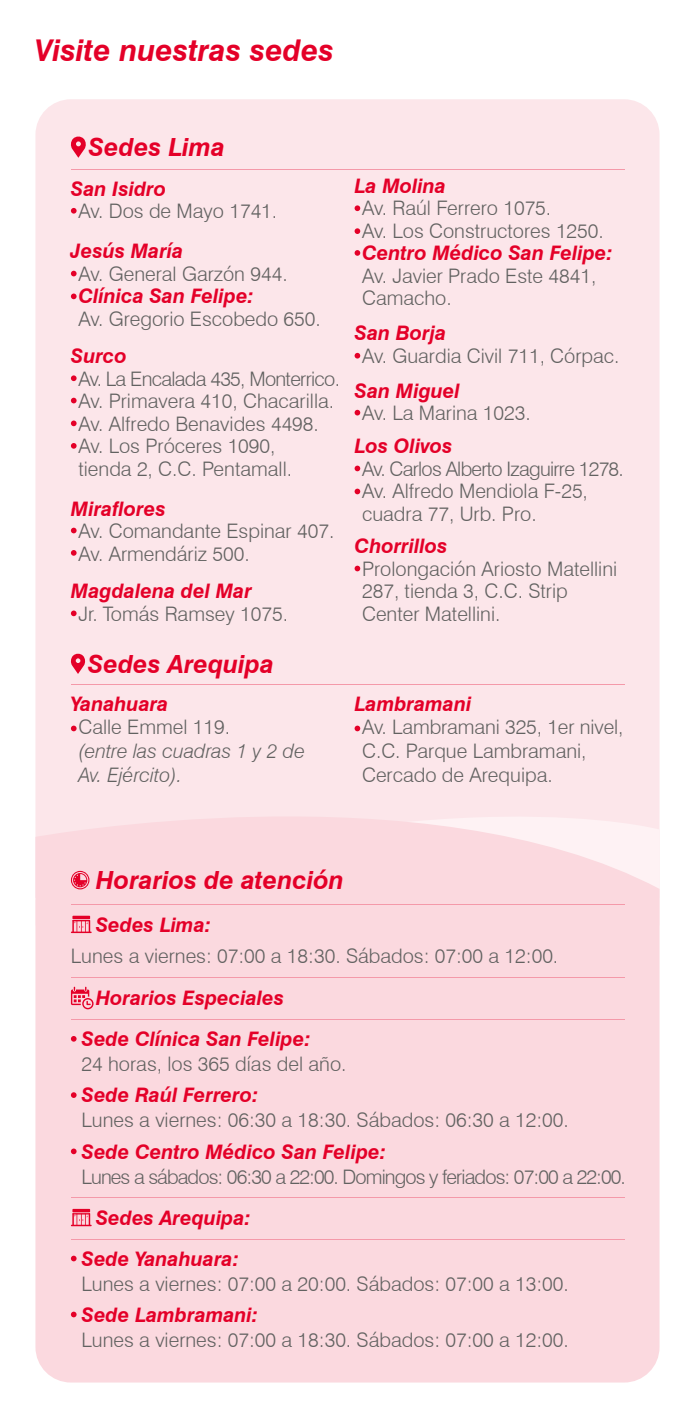
<style>
.page{position:relative;width:695px;height:1418px;background:#fff}
.page>*{position:absolute;margin:0;border:0;box-sizing:border-box;transform-origin:0 0}
.t1{font:italic 700 30px "Swiss 721 BT";color:#e40028}
.t2{font:italic 700 25px "Swiss 721 BT";color:#e40028}
.t3{font:300 20px/22.5px "Swiss 721 BT";color:#626261}
.t4{font:italic 700 20px "Swiss 721 BT";color:#e40028}
.t5{font:300 20px "Swiss 721 BT";letter-spacing:-.045em;color:#626261}
.t6{font:italic 300 20px/23.8px "Swiss 721 BT";color:#626261}
</style>
<div class="page">
<div style="left:35px;top:99px;width:624px;height:666px;background:#fce6ea"></div>
<svg style="left:35px;top:765px;width:624px;height:617px;background:#fbdae0"></svg>
<svg style="left:70px;top:136px;width:16px;height:22px"></svg>
<hr style="left:71px;top:169px;width:553px;height:1px;background:#f499a9">
<hr style="left:71px;top:904px;width:553px;height:1px;background:#f499a9">
<hr style="left:71px;top:976px;width:553px;height:1px;background:#f499a9">
<hr style="left:71px;top:1019px;width:553px;height:1px;background:#f499a9">
<hr style="left:71px;top:1197px;width:553px;height:1px;background:#f499a9">
<hr style="left:71px;top:1238px;width:553px;height:1px;background:#f499a9">
<svg style="left:71px;top:870px;width:18px;height:19px"></svg>
<svg style="left:71px;top:986px;width:22px;height:23px"></svg>
<svg style="left:70px;top:653px;width:16px;height:21px"></svg>
<hr style="left:71px;top:684px;width:553px;height:1px;background:#f499a9">
<svg style="left:71px;top:725px;width:6px;height:6px"></svg>
<svg style="left:354px;top:725px;width:6px;height:6px"></svg>
<hr style="left:71px;top:931px;width:21px;height:2px;background:#e40028">
<svg style="left:72px;top:915px;width:18px;height:4px"></svg>
<svg style="left:72px;top:920px;width:18px;height:12px"></svg>
<hr style="left:71px;top:1224px;width:21px;height:2px;background:#e40028">
<svg style="left:72px;top:1208px;width:18px;height:4px"></svg>
<svg style="left:72px;top:1213px;width:18px;height:12px"></svg>
<svg style="left:71px;top:1035px;width:6px;height:6px"></svg>
<svg style="left:71px;top:1148px;width:6px;height:6px"></svg>
<svg style="left:71px;top:1255px;width:6px;height:6px"></svg>
<svg style="left:71px;top:1311px;width:6px;height:6px"></svg>
<svg style="left:71px;top:1092px;width:6px;height:5px"></svg>
<svg style="left:71px;top:208px;width:6px;height:6px"></svg>
<svg style="left:71px;top:293px;width:6px;height:6px"></svg>
<svg style="left:71px;top:375px;width:6px;height:6px"></svg>
<svg style="left:71px;top:420px;width:6px;height:6px"></svg>
<svg style="left:71px;top:398px;width:6px;height:5px"></svg>
<svg style="left:71px;top:443px;width:6px;height:5px"></svg>
<svg style="left:71px;top:527px;width:6px;height:6px"></svg>
<svg style="left:71px;top:550px;width:6px;height:5px"></svg>
<svg style="left:71px;top:610px;width:6px;height:6px"></svg>
<svg style="left:354px;top:565px;width:6px;height:6px"></svg>
<svg style="left:354px;top:488px;width:6px;height:6px"></svg>
<svg style="left:354px;top:465px;width:6px;height:6px"></svg>
<svg style="left:354px;top:410px;width:6px;height:5px"></svg>
<svg style="left:354px;top:250px;width:6px;height:6px"></svg>
<svg style="left:354px;top:205px;width:6px;height:6px"></svg>
<svg style="left:354px;top:228px;width:6px;height:6px"></svg>
<svg style="left:354px;top:353px;width:6px;height:5px"></svg>
<svg style="left:71px;top:271px;width:6px;height:5px"></svg>
<h1 class="t1" style="left:35px;top:32px;width:300px">Visite nuestras sedes</h1>
<p class="t2" style="left:89px;top:132px;width:138px">Sedes Lima</p>
<p class="t4" style="left:71px;top:176px;width:97px">San Isidro</p>
<p class="t3" style="left:78px;top:199px;width:200px">Av. Dos de Mayo 1741.</p>
<p class="t4" style="left:71px;top:239px;width:114px">Jesús María</p>
<p class="t3" style="left:78px;top:262px;width:211px">Av. General Garzón 944.</p>
<p class="t4" style="left:78px;top:284px;width:177px">Clínica San Felipe:</p>
<p class="t3" style="left:78px;top:307px;width:244px">Av. Gregorio Escobedo 650.</p>
<p class="t4" style="left:71px;top:344px;width:57px">Surco</p>
<p class="t3" style="left:78px;top:367px;width:263px">Av. La Encalada 435, Monterrico.<br>Av. Primavera 410, Chacarilla.<br>Av. Alfredo Benavides 4498.<br>Av. Los Próceres 1090,<br>tienda 2, C.C. Pentamall.</p>
<p class="t4" style="left:71px;top:496px;width:96px">Miraflores</p>
<p class="t3" style="left:78px;top:520px;width:257px">Av. Comandante Espinar 407.<br>Av. Armendáriz 500.</p>
<p class="t4" style="left:71px;top:579px;width:182px">Magdalena del Mar</p>
<p class="t3" style="left:78px;top:602px;width:211px">Jr. Tomás Ramsey 1075.</p>
<p class="t2" style="left:88px;top:648px;width:187px">Sedes Arequipa</p>
<p class="t4" style="left:71px;top:691px;width:99px">Yanahuara</p>
<p class="t3" style="left:78px;top:715px;width:153px">Calle Emmel 119.</p>
<p class="t6" style="left:78px;top:739px;width:228px">(entre las cuadras 1 y 2 de<br>Av. Ejército).</p>
<p class="t4" style="left:354px;top:173px;width:93px">La Molina</p>
<p class="t3" style="left:362px;top:197px;width:243px">Av. Raúl Ferrero 1075.<br>Av. Los Constructores 1250.</p>
<p class="t4" style="left:362px;top:241px;width:252px">Centro Médico San Felipe:</p>
<p class="t3" style="left:362px;top:264px;width:236px">Av. Javier Prado Este 4841,<br>Camacho.</p>
<p class="t4" style="left:354px;top:321px;width:93px">San Borja</p>
<p class="t3" style="left:362px;top:344px;width:259px">Av. Guardia Civil 711, Córpac.</p>
<p class="t4" style="left:354px;top:378px;width:107px">San Miguel</p>
<p class="t3" style="left:362px;top:402px;width:170px">Av. La Marina 1023.</p>
<p class="t4" style="left:354px;top:434px;width:99px">Los Olivos</p>
<p class="t3" style="left:362px;top:457px;width:263px">Av. Carlos Alberto Izaguirre 1278.<br>Av. Alfredo Mendiola F-25, cuadra 77, Urb. Pro.</p>
<p class="t4" style="left:354px;top:534px;width:94px">Chorrillos</p>
<p class="t3" style="left:362px;top:557px;width:257px">Prolongación Ariosto Matellini<br>287, tienda 3, C.C. Strip<br>Center Matellini.</p>
<p class="t4" style="left:354px;top:691px;width:118px">Lambramani</p>
<p class="t3" style="left:362px;top:715px;width:263px;line-height:23.8px">Av. Lambramani 325, 1er nivel,<br>C.C. Parque Lambramani,<br>Cercado de Arequipa.</p>
<p class="t2" style="left:96px;top:865px;width:249px">Horarios de atención</p>
<p class="t4" style="left:96px;top:912px;width:117px">Sedes Lima:</p>
<p class="t3" style="left:71px;top:944px;width:489px">Lunes a viernes: 07:00 a 18:30. Sábados: 07:00 a 12:00.</p>
<p class="t4" style="left:96px;top:985px;width:190px">Horarios Especiales</p>
<p class="t4" style="left:81px;top:1026px;width:230px">Sede Clínica San Felipe:</p>
<p class="t3" style="left:81px;top:1052px;width:266px">24 horas, los 365 días del año.</p>
<p class="t4" style="left:81px;top:1083px;width:178px">Sede Raúl Ferrero:</p>
<p class="t3" style="left:81px;top:1108px;width:489px">Lunes a viernes: 06:30 a 18:30. Sábados: 06:30 a 12:00.</p>
<p class="t4" style="left:81px;top:1139px;width:306px">Sede Centro Médico San Felipe:</p>
<p class="t5" style="left:81px;top:1164px;width:546px">Lunes a sábados: 06:30 a 22:00. Domingos y feriados: 07:00 a 22:00.</p>
<p class="t4" style="left:96px;top:1205px;width:156px">Sedes Arequipa:</p>
<p class="t4" style="left:81px;top:1246px;width:159px">Sede Yanahuara:</p>
<p class="t3" style="left:81px;top:1272px;width:489px">Lunes a viernes: 07:00 a 20:00. Sábados: 07:00 a 13:00.</p>
<p class="t4" style="left:81px;top:1302px;width:178px">Sede Lambramani:</p>
<p class="t3" style="left:81px;top:1328px;width:489px">Lunes a viernes: 07:00 a 18:30. Sábados: 07:00 a 12:00.</p>
</div>
